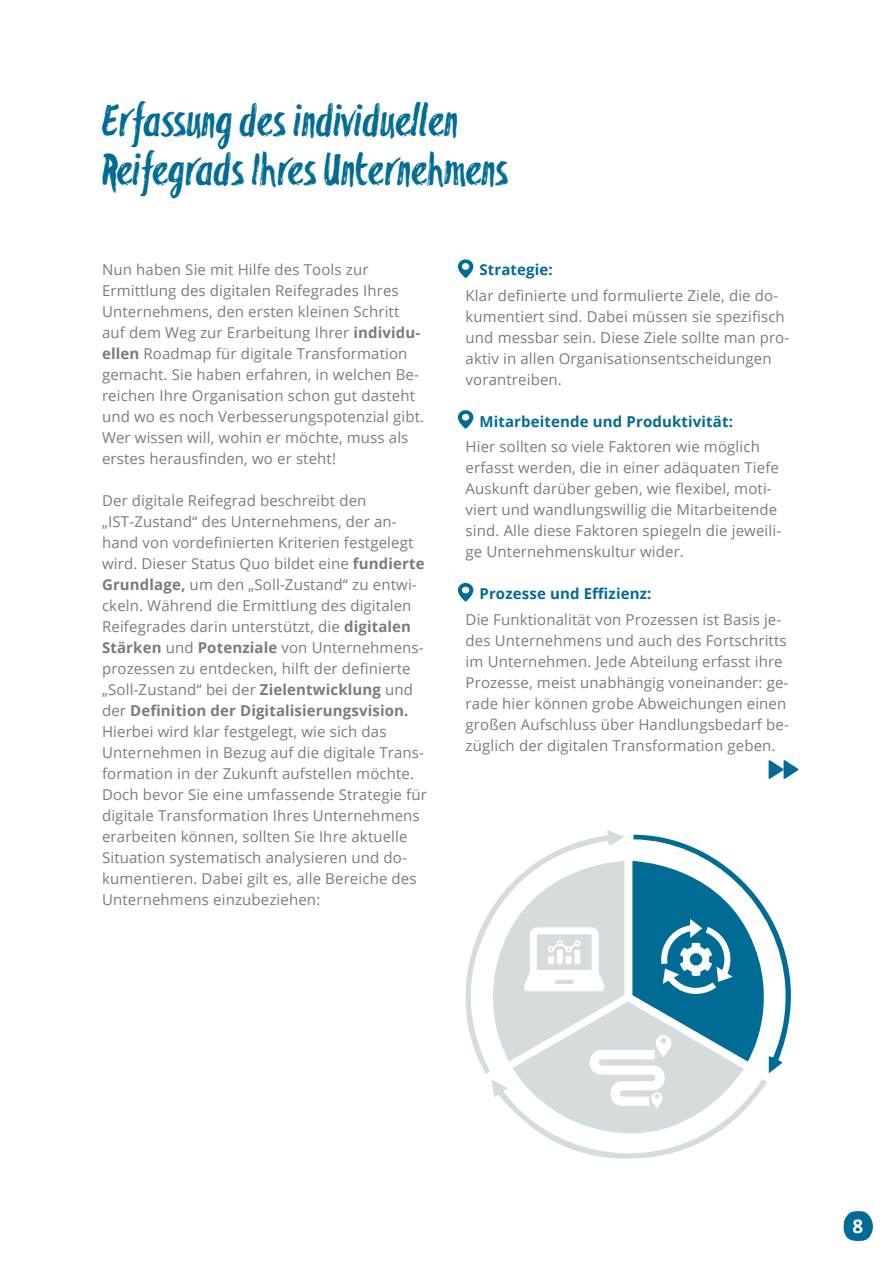
<style>
.page{position:relative;width:893px;height:1263px;background:#fff}
.page>*{position:absolute;margin:0;border:0;box-sizing:border-box;transform-origin:0 0}
.t1{font:45px "Blackflower";color:#006c96}
.t2{font:700 18.9px "Open Sans";color:#fff}
.t3{font:15px/21px "Open Sans";letter-spacing:.01em;color:#787c80}
.t4{font:700 15px "Open Sans";letter-spacing:.01em;color:#006c96}
.s1{font-weight:700}
.s2{font-weight:400;color:#fff}
</style>
<div class="page">
<svg style="left:458px;top:259px;width:15px;height:19px"></svg>
<svg style="left:458px;top:410px;width:15px;height:19px"></svg>
<svg style="left:458px;top:583px;width:15px;height:19px"></svg>
<svg style="left:465px;top:830px;width:159px;height:214px"></svg>
<svg style="left:633px;top:834px;width:158px;height:213px"></svg>
<svg style="left:473px;top:861px;width:310px;height:298px"></svg>
<svg style="left:769px;top:760px;width:30px;height:19px"></svg>
<svg style="left:843px;top:1211px;width:30px;height:30px"></svg>
<p class="t1" style="left:102px;top:96px;width:358px">Erfassung des individuellen</p>
<p class="t1" style="left:102px;top:146px;width:408px">Reifegrads Ihres Unternehmens</p>
<p class="t3" style="left:102px;top:259px;width:268px">Nun haben Sie mit Hilfe des Tools zur</p>
<p class="t3" style="left:102px;top:280px;width:324px">Ermittlung des digitalen Reifegrades Ihres Unternehmens, den ersten kleinen Schritt auf dem Weg zur Erarbeitung Ihrer <span class="s1">individu&shy;ellen</span> Roadmap für digitale Transformation gemacht. Sie haben erfahren, in welchen Be&shy;reichen Ihre Organisation schon gut dasteht und wo es noch Verbesserungspotenzial gibt.<br>Wer wissen will, wohin er möchte, muss als erstes herausfinden, wo er steht!</p>
<p class="t3" style="left:102px;top:490px;width:266px">Der digitale Reifegrad beschreibt den</p>
<p class="t3" style="left:102px;top:511px;width:324px">„IST-Zustand“ des Unternehmens, der an&shy;hand von vordefinierten Kriterien festgelegt wird. Dieser Status Quo bildet eine <span class="s1">fundierte Grundlage,</span> um den „Soll-Zustand“ zu entwi&shy;ckeln. Während die Ermittlung des digitalen Reifegrades darin unterstützt, die <span class="s1">digitalen Stärken</span> und <span class="s1">Potenziale</span> von Unternehmens&shy;prozessen zu entdecken, hilft der definierte „Soll-Zustand“ bei der <span class="s1">Zielentwicklung</span> und der <span class="s1">Definition der Digitalisierungsvision.<br></span>Hierbei wird klar festgelegt, wie sich das Unternehmen in Bezug auf die digitale Trans&shy;formation in der Zukunft aufstellen möchte.</p>
<p class="t3" style="left:102px;top:784px;width:326px">Doch bevor Sie eine umfassende Strategie für digitale Transformation Ihres Unternehmens erarbeiten können, sollten Sie Ihre aktuelle Situation systematisch analysieren und do&shy;kumentieren. Dabei gilt es, alle Bereiche des Unternehmens einzubeziehen:</p>
<p class="t4" style="left:466px;top:259px;width:89px"><span class="s2">•</span> Strategie:</p>
<p class="t3" style="left:466px;top:284px;width:325px">Klar definierte und formulierte Ziele, die do&shy;kumentiert sind. Dabei müssen sie spezifisch und messbar sein. Diese Ziele sollte man pro&shy;aktiv in allen Organisationsentscheidungen vorantreiben.</p>
<p class="t4" style="left:466px;top:411px;width:269px"><span class="s2">•</span> Mitarbeitende und Produktivität:</p>
<p class="t3" style="left:466px;top:436px;width:317px">Hier sollten so viele Faktoren wie möglich erfasst werden, die in einer adäquaten Tiefe Auskunft darüber geben, wie flexibel, moti&shy;viert und wandlungswillig die Mitarbeitende sind. Alle diese Faktoren spiegeln die jeweili&shy;ge Unternehmenskultur wider.</p>
<p class="t4" style="left:466px;top:583px;width:187px"><span class="s2">•</span> Prozesse und Effizienz:</p>
<p class="t3" style="left:466px;top:608px;width:325px">Die Funktionalität von Prozessen ist Basis je&shy;des Unternehmens und auch des Fortschritts im Unternehmen. Jede Abteilung erfasst ihre Prozesse, meist unabhängig voneinander: ge&shy;rade hier können grobe Abweichungen einen großen Aufschluss über Handlungsbedarf be&shy;züglich der digitalen Transformation geben.</p>
<p class="t2" style="left:852px;top:1212px;width:12px">8</p>
</div>
